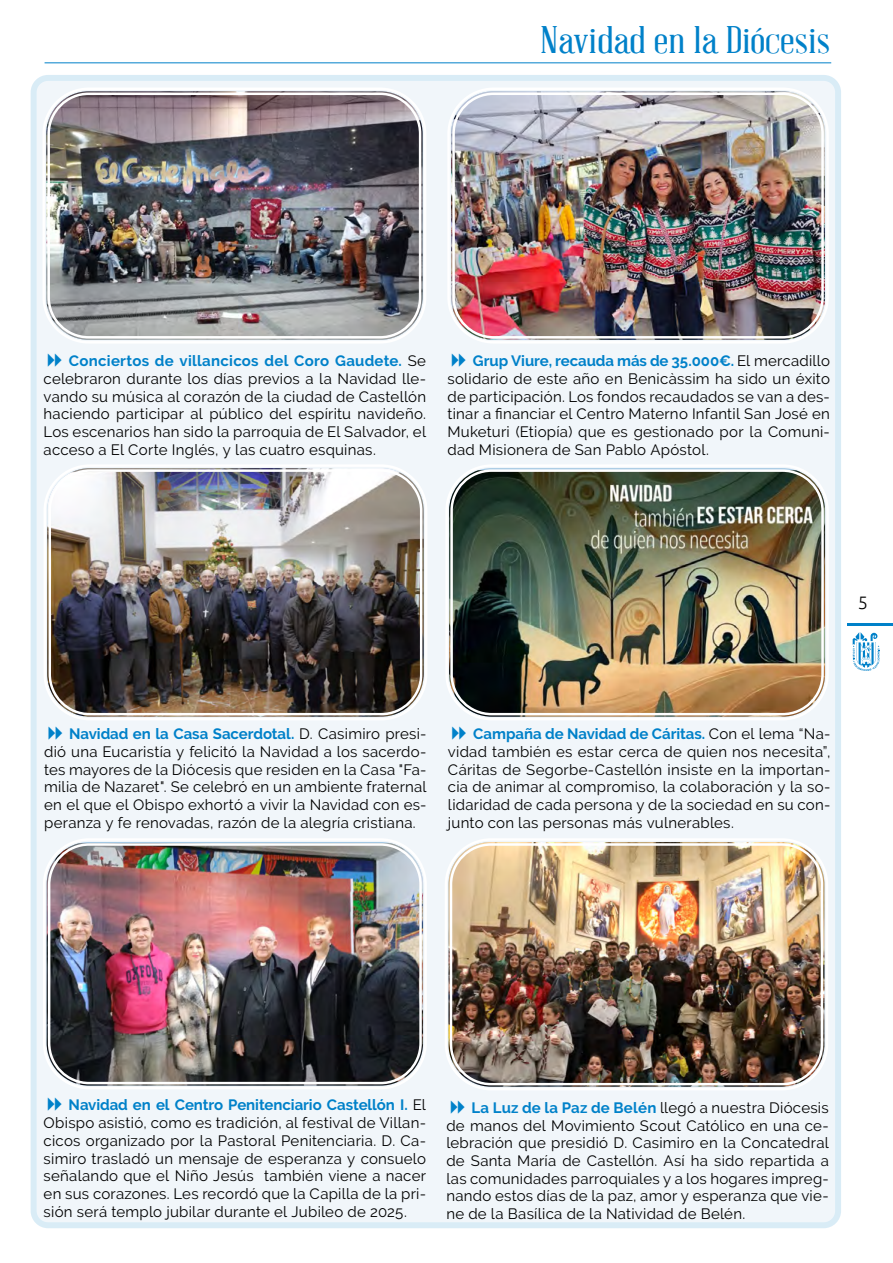
<style>
.page{position:relative;width:893px;height:1263px;background:#fff}
.page>*{position:absolute;margin:0;border:0;box-sizing:border-box;transform-origin:0 0}
.t1{font:37.5px "Abraham Lincoln";color:#0081c9;scale:1.2 1}
.t2{font:300 18px "Ubuntu";color:#000}
.t3{font:15px/17.7px "Raleway";letter-spacing:.015em;color:#000;text-align:justify}
.s1{font-weight:700;color:#0081c9}
</style>
<div class="page">
<hr style="left:847px;top:624px;width:46px;height:2px;background:#0081c9">
<svg style="left:853px;top:632px;width:26px;height:39px"></svg>
<hr style="left:45px;top:62px;width:786px;height:1px;background:#0081c9">
<div style="left:34px;top:78px;width:804px;height:1147px;background:#f1f6fa;border-radius:14px"></div>
<div style="left:31px;top:75px;width:810px;height:1153px;border:6px solid #0081c9;border-radius:14px"></div>
<img style="left:47px;top:468px;width:377px;height:249px">
<div style="left:44px;top:464px;width:383px;height:256px;border:2px solid #fff;border-radius:45px"></div>
<div style="left:49px;top:469px;width:373px;height:246px;border:2px solid #fff;border-radius:40px"></div>
<img style="left:449px;top:470px;width:376px;height:247px">
<div style="left:445px;top:464px;width:384px;height:256px;border:2px solid #fff;border-radius:45px"></div>
<div style="left:450px;top:469px;width:374px;height:246px;border:2px solid #fff;border-radius:40px"></div>
<img style="left:46px;top:91px;width:377px;height:249px">
<div style="left:42px;top:88px;width:384px;height:256px;border:2px solid #fff;border-radius:45px"></div>
<div style="left:47px;top:93px;width:374px;height:246px;border:2px solid #fff;border-radius:40px"></div>
<img style="left:451px;top:91px;width:374px;height:249px">
<div style="left:447px;top:88px;width:382px;height:256px;border:2px solid #fff;border-radius:45px"></div>
<div style="left:452px;top:93px;width:372px;height:246px;border:2px solid #fff;border-radius:40px"></div>
<img style="left:47px;top:843px;width:376px;height:242px">
<div style="left:43px;top:838px;width:384px;height:251px;border:2px solid #fff;border-radius:45px"></div>
<div style="left:48px;top:843px;width:374px;height:241px;border:2px solid #fff;border-radius:40px"></div>
<img style="left:448px;top:842px;width:376px;height:245px">
<div style="left:445px;top:838px;width:383px;height:252px;border:2px solid #fff;border-radius:45px"></div>
<div style="left:450px;top:843px;width:373px;height:242px;border:2px solid #fff;border-radius:40px"></div>
<h1 class="t1" style="left:540px;top:21px;width:243px">Navidad en la Diócesis</h1>
<p class="t3" style="left:44px;top:352px;width:384px;text-indent:25px"><span class="s1">Conciertos de villancicos del Coro Gaudete.</span> Se celebraron durante los días previos a la Navidad lle&shy;vando su música al corazón de la ciudad de Castellón haciendo participar al público del espíritu navideño.<br>Los escenarios han sido la parroquia de El Salvador, el acceso a El Corte Inglés, y las cuatro esquinas.</p>
<p class="t3" style="left:447px;top:352px;width:384px;text-indent:25px"><span class="s1">Grup Viure, recauda más de 35.000€.</span> El mercadillo solidario de este año en Benicàssim ha sido un éxito de participación. Los fondos recaudados se van a des&shy;tinar a financiar el Centro Materno Infantil San José en Muketuri (Etiopía) que es gestionado por la Comuni&shy;dad Misionera de San Pablo Apóstol.</p>
<p class="t2" style="left:858px;top:591px;width:12px">5</p>
<p class="t3" style="left:44px;top:725px;width:384px;text-indent:25px"><span class="s1">Navidad en la Casa Sacerdotal.</span> D. Casimiro presi&shy;dió una Eucaristía y felicitó la Navidad a los sacerdo&shy;tes mayores de la Diócesis que residen en la Casa "Fa&shy;milia de Nazaret". Se celebró en un ambiente fraternal en el que el Obispo exhortó a vivir la Navidad con es&shy;peranza y fe renovadas, razón de la alegría cristiana.</p>
<p class="t3" style="left:448px;top:725px;width:384px;text-indent:25px"><span class="s1">Campaña de Navidad de Cáritas.</span> Con el lema “Na&shy;vidad también es estar cerca de quien nos necesita”, Cáritas de Segorbe-Castellón insiste en la importan&shy;cia de animar al compromiso, la colaboración y la so&shy;lidaridad de cada persona y de la sociedad en su con&shy;junto con las personas más vulnerables.</p>
<p class="t3" style="left:44px;top:1096px;width:384px;text-indent:25px"><span class="s1">Navidad en el Centro Penitenciario Castellón I.</span> El Obispo asistió, como es tradición, al festival de Villan&shy;cicos organizado por la Pastoral Penitenciaria. D. Ca&shy;simiro trasladó un mensaje de esperanza y consuelo señalando que el Niño Jesús también viene a nacer en sus corazones. Les recordó que la Capilla de la pri&shy;sión será templo jubilar durante el Jubileo de 2025.</p>
<p class="t3" style="left:446px;top:1099px;width:384px;text-indent:25px"><span class="s1">La Luz de la Paz de Belén</span> llegó a nuestra Diócesis de manos del Movimiento Scout Católico en una ce&shy;lebración que presidió D. Casimiro en la Concatedral de Santa María de Castellón. Así ha sido repartida a las comunidades parroquiales y a los hogares impreg&shy;nando estos días de la paz, amor y esperanza que vie&shy;ne de la Basílica de la Natividad de Belén.</p>
</div>
